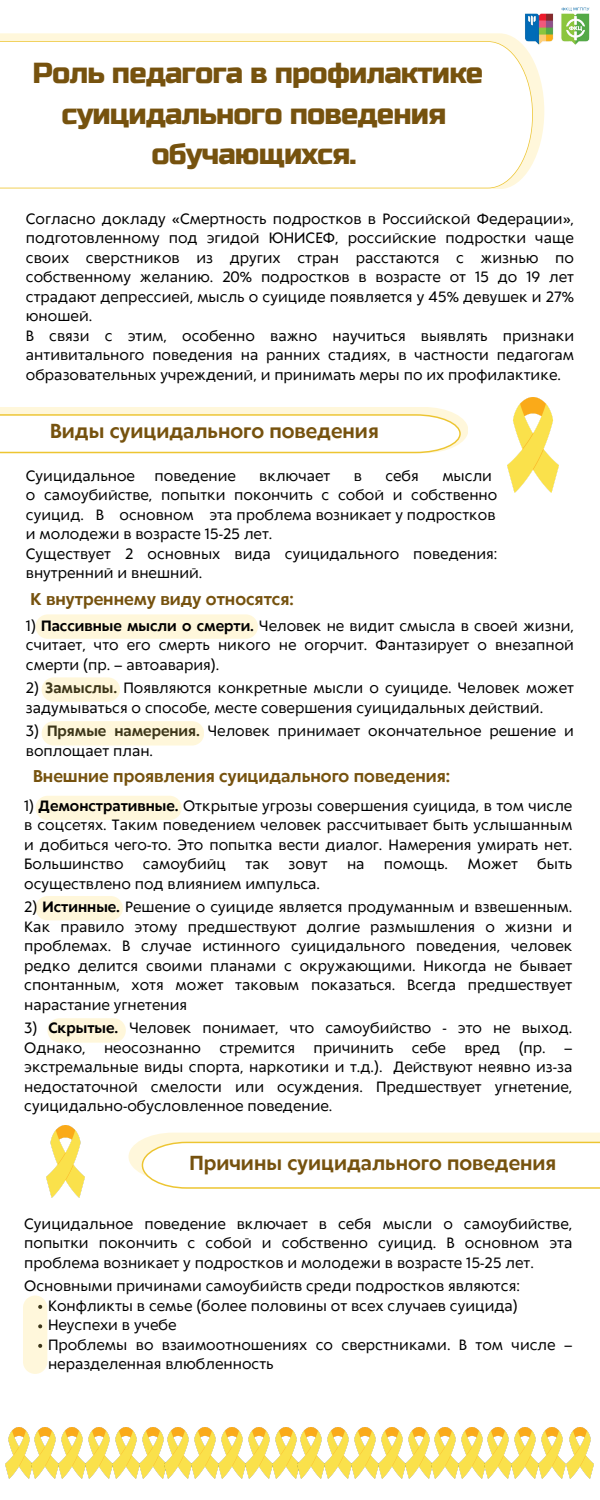
<style>
.page{position:relative;width:600px;height:1500px;background:#fff}
.page>*{position:absolute;margin:0;border:0;box-sizing:border-box;transform-origin:0 0}
.t1{font:29px/40.5px "Russo One";letter-spacing:-.03em;color:#76520e;text-align:center}
.t2{font:700 19px "Klein Text";color:#76520e}
.t3{font:700 16px "Klein Text";color:#76520e}
.t4{font:14px/19.5px "Klein Text";color:#000;text-align:justify}
.s1{font-weight:700}
</style>
<div class="page">
<svg style="left:0;top:33px;width:544px;height:156px;background:#fef6db"></svg>
<svg style="left:0;top:41px;width:533px;height:147px"></svg>
<svg style="left:0;top:407px;width:468px;height:46px"></svg>
<img style="left:508px;top:397px;width:50px;height:95px">
<div style="left:35px;top:614px;width:223px;height:25px;background:#fff7db"></div>
<svg style="left:42px;top:677px;width:78px;height:25px;background:#fff7de"></svg>
<svg style="left:42px;top:721px;width:162px;height:25px;background:#fff7dc"></svg>
<div style="left:35px;top:796px;width:147px;height:24px;background:#fff7db"></div>
<svg style="left:35px;top:896px;width:88px;height:24px;background:#fff7dd"></svg>
<svg style="left:47px;top:1018px;width:79px;height:25px;background:#fff7de"></svg>
<svg style="left:128px;top:1133px;width:472px;height:56px"></svg>
<img style="left:47px;top:1125px;width:38px;height:73px">
<svg style="left:23px;top:1295px;width:24px;height:79px;background:#fbf3d9"></svg>
<img style="left:6px;top:1428px;width:25px;height:51px">
<img style="left:31px;top:1428px;width:400px;height:51px">
<img style="left:431px;top:1428px;width:162px;height:51px">
<img style="left:519px;top:7px;width:71px;height:43px">
<p class="t1" style="left:33px;top:54px;width:452px">Роль педагога в профилактике суицидального поведения обучающихся.</p>
<p class="t4" style="left:26px;top:210px;width:550px">Согласно докладу «Смертность подростков в Российской Федерации», подготовленному под эгидой ЮНИСЕФ, российские подростки чаще своих сверстников из других стран расстаются с жизнью по собственному желанию. 20% подростков в возрасте от 15 до 19 лет страдают депрессией, мысль о суициде появляется у 45% девушек и 27% юношей.</p>
<p class="t4" style="left:26px;top:327px;width:550px">В связи с этим, особенно важно научиться выявлять признаки антивитального поведения на ранних стадиях, в частности педагогам образовательных учреждений, и принимать меры по их профилактике.</p>
<p class="t2" style="left:50px;top:422px;width:330px">Виды суицидального поведения</p>
<p class="t4" style="left:26px;top:467px;width:111px">Суицидальное</p>
<p class="t4" style="left:155px;top:467px;width:83px">поведение</p>
<p class="t4" style="left:259px;top:467px;width:73px">включает</p>
<p class="t4" style="left:354px;top:467px;width:10px">в</p>
<p class="t4" style="left:385px;top:467px;width:35px">себя</p>
<p class="t4" style="left:442px;top:467px;width:51px">мысли</p>
<p class="t4" style="left:26px;top:486px;width:473px">о самоубийстве, попытки покончить с собой и собственно суицид. В основном эта проблема возникает у подростков</p>
<p class="t4" style="left:26px;top:525px;width:248px">и молодежи в возрасте 15-25 лет.</p>
<p class="t4" style="left:26px;top:545px;width:473px">Существует 2 основных вида суицидального поведения: внутренний и внешний.</p>
<p class="t3" style="left:30px;top:591px;width:265px">К внутреннему виду относятся:</p>
<h3 class="t4" style="left:26px;top:617px;width:550px">1) <span class="s1">Пассивные мысли о смерти.</span> Человек не видит смысла в своей жизни, считает, что его смерть никого не огорчит. Фантазирует о внезапной смерти (пр. – автоавария).</h3>
<p class="t4" style="left:26px;top:680px;width:550px">2) <span class="s1">Замыслы.</span> Появляются конкретные мысли о суициде. Человек может задумываться о способе, месте совершения суицидальных действий.</p>
<p class="t4" style="left:26px;top:723px;width:550px">3) <span class="s1">Прямые намерения.</span> Человек принимает окончательное решение и воплощает план.</p>
<p class="t3" style="left:33px;top:768px;width:419px">Внешние проявления суицидального поведения:</p>
<h3 class="t4" style="left:24px;top:797px;width:550px">1) <span class="s1">Демонстративные.</span> Открытые угрозы совершения суицида, в том числе в соцсетях. Таким поведением человек рассчитывает быть услышанным и добиться чего-то. Это попытка вести диалог. Намерения умирать нет.<br>Большинство</h3>
<h3 class="t4" style="left:143px;top:855px;width:85px">самоубийц</h3>
<h3 class="t4" style="left:246px;top:855px;width:25px">так</h3>
<h3 class="t4" style="left:289px;top:855px;width:41px">зовут</h3>
<h3 class="t4" style="left:347px;top:855px;width:19px">на</h3>
<h3 class="t4" style="left:384px;top:855px;width:66px">помощь.</h3>
<h3 class="t4" style="left:468px;top:855px;width:52px">Может</h3>
<h3 class="t4" style="left:537px;top:855px;width:37px">быть</h3>
<h3 class="t4" style="left:24px;top:875px;width:297px">осуществлено под влиянием импульса.</h3>
<p class="t4" style="left:24px;top:898px;width:550px">2) <span class="s1">Истинные.</span> Решение о суициде является продуманным и взвешенным.<br>Как правило этому предшествуют долгие размышления о жизни и проблемах. В случае истинного суицидального поведения, человек редко делится своими планами с окружающими. Никогда не бывает спонтанным, хотя может таковым показаться. Всегда предшествует нарастание угнетения</p>
<p class="t4" style="left:24px;top:1019px;width:550px">3) <span class="s1">Скрытые.</span> Человек понимает, что самоубийство - это не выход.<br>Однако,</p>
<p class="t4" style="left:24px;top:1039px;width:550px;text-indent:494px">(пр. – экстремальные виды спорта, наркотики и т.д.). Действуют неявно из-за недостаточной смелости или осуждения. Предшествует угнетение, суицидально-обусловленное поведение.</p>
<p class="t4" style="left:104px;top:1039px;width:99px">неосознанно</p>
<p class="t4" style="left:219px;top:1039px;width:77px">стремится</p>
<p class="t4" style="left:314px;top:1039px;width:81px">причинить</p>
<p class="t4" style="left:412px;top:1039px;width:36px">себе</p>
<p class="t4" style="left:464px;top:1039px;width:38px">вред</p>
<p class="t2" style="left:189px;top:1153px;width:368px">Причины суицидального поведения</p>
<h2 class="t4" style="left:24px;top:1215px;width:550px">Суицидальное поведение включает в себя мысли о самоубийстве, попытки покончить с собой и собственно суицид. В основном эта проблема возникает у подростков и молодежи в возрасте 15-25 лет.</h2>
<p class="t4" style="left:24px;top:1278px;width:497px">Основными причинами самоубийств среди подростков являются:</p>
<p class="t4" style="left:48px;top:1297px;width:471px">Конфликты в семье (более половины от всех случаев суицида)</p>
<p class="t4" style="left:48px;top:1317px;width:130px">Неуспехи в учебе</p>
<p class="t4" style="left:48px;top:1336px;width:526px">Проблемы во взаимоотношениях со сверстниками. В том числе – неразделенная влюбленность</p>
</div>
